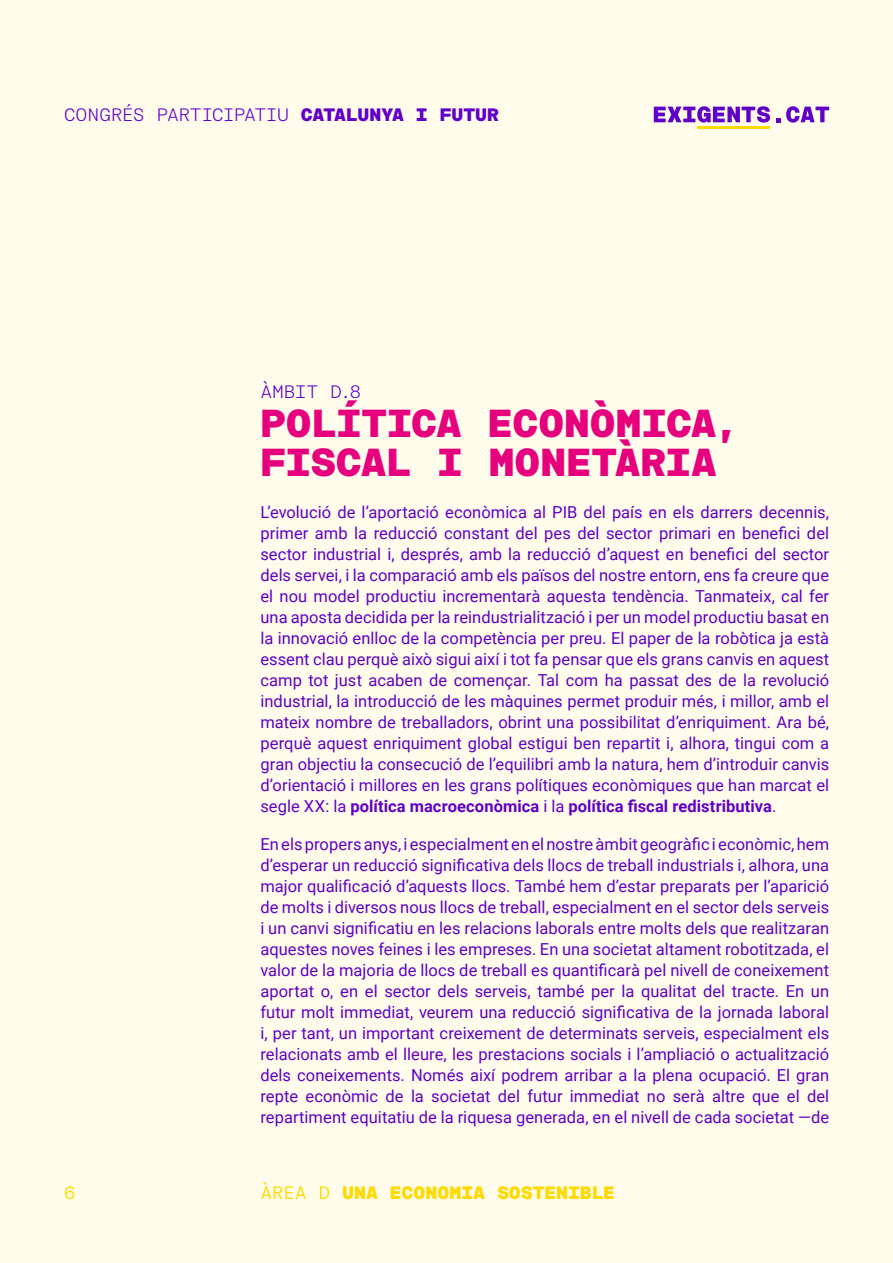
<style>
.page{position:relative;width:893px;height:1263px;background:#fffceb}
.page>*{position:absolute;margin:0;border:0;box-sizing:border-box;transform-origin:0 0}
.t1{font:800 39px/39px "Rational TW Display";letter-spacing:-.01em;color:#e6007d}
.t2{font:300 18px "Rational TW Display";letter-spacing:-.02em;color:#6100c7}
.t3{font:800 18px "Rational TW Display";color:#ffda00}
.t4{font:18px "Rational TW Display";color:#ffda00}
.t5{font:16.5px/21px "Roboto";color:#6100c7;text-align:justify}
.s1{font-weight:800}
.s2{font-weight:700}
.s3{font-weight:400}
</style>
<div class="page">
<svg style="left:654px;top:106px;width:116px;height:17px"></svg>
<svg style="left:776px;top:118px;width:4px;height:4px"></svg>
<svg style="left:786px;top:106px;width:43px;height:17px"></svg>
<hr style="left:697px;top:126px;width:73px;height:3px;background:#ffda00">
<p class="t2" style="left:64px;top:104px;width:437px">CONGRÉS PARTICIPATIU <span class="s1">CATALUNYA I FUTUR</span></p>
<p class="t2" style="left:260px;top:381px;width:103px">ÀMBIT D.8</p>
<h1 class="t1" style="left:260px;top:403px;width:481px">POLÍTICA ECONÒMICA,<br>FISCAL I MONETÀRIA</h1>
<p class="t5" style="left:260px;top:501px;width:570px">L’evolució de l’aportació econòmica al PIB del país en els darrers decennis, primer amb la reducció constant del pes del sector primari en benefici del sector industrial i, després, amb la reducció d’aquest en benefici del sector dels servei, i la comparació amb els països del nostre entorn, ens fa creure que el nou model productiu incrementarà aquesta tendència. Tanmateix, cal fer una aposta decidida per la reindustrialització i per un model productiu basat en la innovació enlloc de la competència per preu. El paper de la robòtica ja està essent clau perquè això sigui així i tot fa pensar que els grans canvis en aquest camp tot just acaben de començar. Tal com ha passat des de la revolució industrial, la introducció de les màquines permet produir més, i millor, amb el mateix nombre de treballadors, obrint una possibilitat d’enriquiment. Ara bé, perquè aquest enriquiment global estigui ben repartit i, alhora, tingui com a gran objectiu la consecució de l’equilibri amb la natura, hem d’introduir canvis d’orientació i millores en les grans polítiques econòmiques que han marcat el segle XX: la <span class="s2">política macroeconòmica</span> i la <span class="s2">política fiscal redistributiva</span>.</p>
<p class="t5" style="left:260px;top:833px;width:570px">En els propers anys, i especialment en el nostre àmbit geogràfic i econòmic, hem d’esperar un reducció significativa dels llocs de treball industrials i, alhora, una major qualificació d’aquests llocs. També hem d’estar preparats per l’aparició de molts i diversos nous llocs de treball, especialment en el sector dels serveis i un canvi significatiu en les relacions laborals entre molts dels que realitzaran aquestes noves feines i les empreses. En una societat altament robotitzada, el valor de la majoria de llocs de treball es quantificarà pel nivell de coneixement aportat o, en el sector dels serveis, també per la qualitat del tracte. En un futur molt immediat, veurem una reducció significativa de la jornada laboral i, per tant, un important creixement de determinats serveis, especialment els relacionats amb el lleure, les prestacions socials i l’ampliació o actualització dels coneixements. Només així podrem arribar a la plena ocupació. El gran repte econòmic de la societat del futur immediat no serà altre que el del repartiment equitatiu de la riquesa generada, en el nivell de cada societat —de</p>
<p class="t4" style="left:64px;top:1182px;width:13px">6</p>
<p class="t3" style="left:260px;top:1182px;width:356px"><span class="s3">ÀREA D</span> UNA ECONOMIA SOSTENIBLE</p>
</div>
